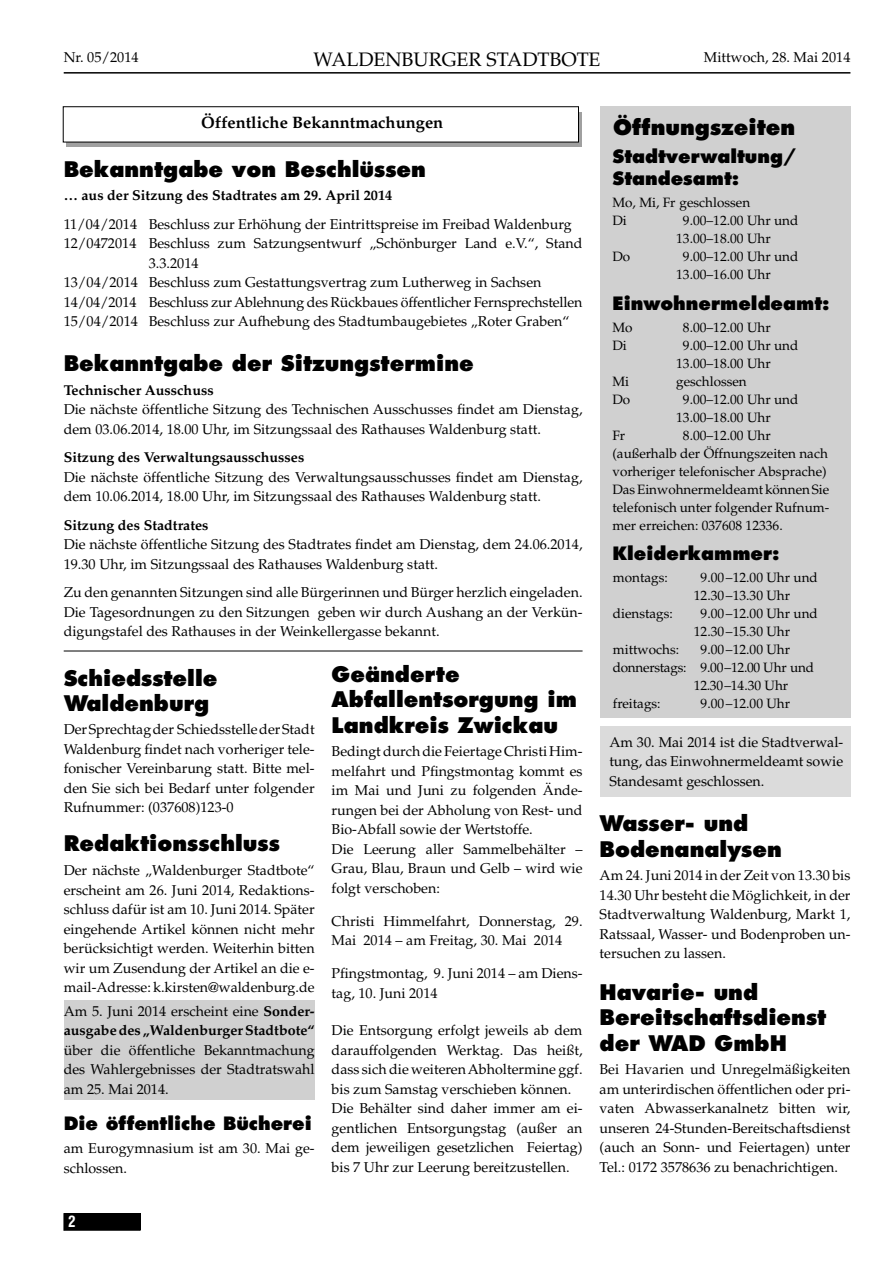
<style>
.page{position:relative;width:893px;height:1263px;background:#fff}
.page>*{position:absolute;margin:0;border:0;box-sizing:border-box;transform-origin:0 0}
.t1{font:800 21px/25.2px "Futura LT";color:#000}
.t2{font:19.5px "Palatino";color:#000}
.t3{font:800 18px/21.6px "Futura LT";color:#000}
.t4{font:700 16.5px "Palatino";color:#000}
.t5{font:700 condensed 15px "Swiss 721 BT";color:#fff}
.t6{font:14.25px/19.5px "Palatino";color:#000}
.t7{font:700 14.25px/19.5px "Palatino";color:#000}
.t8{font:13.5px/18px "Palatino";color:#000}
.t9{font:13.5px "Palatino";letter-spacing:-.02em;color:#000}
.s1{font-weight:400}
</style>
<div class="page">
<hr style="left:64px;top:72px;width:786px;height:2px;background:#000">
<div style="left:64px;top:1214px;width:76px;height:16px;background:#000"></div>
<div style="left:64px;top:1213px;width:76px;height:17px;border:1px solid #000"></div>
<div style="left:64px;top:1001px;width:250px;height:99px;background:#d0d0d0"></div>
<div style="left:600px;top:726px;width:250px;height:70px;background:#dbdbdb"></div>
<div style="left:66px;top:113px;width:516px;height:34px;background:linear-gradient(to right,#a0a0a0,#a0a0a0)"></div>
<div style="left:63px;top:107px;width:515px;height:35px;background:#fff"></div>
<div style="left:63px;top:106px;width:516px;height:36px;border:1px solid #000"></div>
<div style="left:599px;top:106px;width:251px;height:612px;background:#d0d0d0"></div>
<hr style="left:64px;top:651px;width:518px;height:1px;background:#000">
<p class="t6" style="left:64px;top:49px;width:76px">Nr. 05/2014</p>
<h2 class="t2" style="left:314px;top:52px;width:288px">WALDENBURGER STADTBOTE</h2>
<p class="t6" style="left:704px;top:49px;width:148px">Mittwoch, 28. Mai 2014</p>
<p class="t4" style="left:201px;top:116px;width:244px">Öffentliche Bekanntmachungen</p>
<h1 class="t1" style="left:64px;top:157px;width:364px">Bekanntgabe von Beschlüssen</h1>
<p class="t7" style="left:64px;top:187px;width:330px">… aus der Sitzung des Stadtrates am 29. April 2014</p>
<p class="t6" style="left:64px;top:216px;width:509px">11/04/2014 Beschluss zur Erhöhung der Eintrittspreise im Freibad Waldenburg</p>
<p class="t6" style="left:64px;top:235px;width:520px">12/0472014 Beschluss zum Satzungsentwurf „Schönburger Land e.V.“, Stand</p>
<p class="t6" style="left:149px;top:255px;width:51px">3.3.2014</p>
<p class="t6" style="left:64px;top:274px;width:479px">13/04/2014 Beschluss zum Gestattungsvertrag zum Lutherweg in Sachsen</p>
<p class="t6" style="left:64px;top:294px;width:520px">14/04/2014 Beschluss zur Ablehnung des Rückbaues öffentlicher Fernsprechstellen</p>
<p class="t6" style="left:64px;top:313px;width:507px">15/04/2014 Beschluss zur Aufhebung des Stadtumbaugebietes „Roter Graben“</p>
<h1 class="t1" style="left:64px;top:351px;width:412px">Bekanntgabe der Sitzungstermine</h1>
<p class="t7" style="left:64px;top:382px;width:151px">Technischer Ausschuss</p>
<p class="t6" style="left:64px;top:401px;width:520px">Die nächste öffentliche Sitzung des Technischen Ausschusses findet am Dienstag, dem 03.06.2014, 18.00 Uhr, im Sitzungssaal des Rathauses Waldenburg statt.</p>
<p class="t7" style="left:64px;top:449px;width:242px">Sitzung des Verwaltungsausschusses</p>
<p class="t6" style="left:64px;top:469px;width:520px">Die nächste öffentliche Sitzung des Verwaltungsausschusses findet am Dienstag, dem 10.06.2014, 18.00 Uhr, im Sitzungssaal des Rathauses Waldenburg statt.</p>
<p class="t7" style="left:64px;top:517px;width:146px">Sitzung des Stadtrates</p>
<p class="t6" style="left:64px;top:536px;width:520px">Die nächste öffentliche Sitzung des Stadtrates findet am Dienstag, dem 24.06.2014,<br>19.30 Uhr, im Sitzungssaal des Rathauses Waldenburg statt.</p>
<p class="t6" style="left:64px;top:584px;width:520px;text-align:justify">Zu den genannten Sitzungen sind alle Bürgerinnen und Bürger herzlich eingeladen.<br>Die Tagesordnungen zu den Sitzungen geben wir durch Aushang an der Verkün&shy;digungstafel des Rathauses in der Weinkellergasse bekannt.</p>
<h1 class="t1" style="left:64px;top:665px;width:155px">Schiedsstelle<br>Waldenburg</h1>
<p class="t6" style="left:64px;top:722px;width:252px;text-align:justify">Der Sprechtag der Schiedsstelle der Stadt Waldenburg findet nach vorheriger tele&shy;fonischer Vereinbarung statt. Bitte mel&shy;den Sie sich bei Bedarf unter folgender Rufnummer: (037608)123-0</p>
<h1 class="t1" style="left:64px;top:831px;width:218px">Redaktionsschluss</h1>
<p class="t6" style="left:64px;top:862px;width:252px;text-align:justify">Der nächste „Waldenburger Stadtbote“ erscheint am 26. Juni 2014, Redaktions&shy;schluss dafür ist am 10. Juni 2014. Später eingehende Artikel können nicht mehr berücksichtigt werden. Weiterhin bitten wir um Zusendung der Artikel an die e&shy;mail-Adresse: k.kirsten@waldenburg.de</p>
<p class="t7" style="left:64px;top:1003px;width:252px"><span class="s1">Am 5. Juni 2014 erscheint eine</span> Sonder&shy;ausgabe des „Waldenburger Stadtbote“</p>
<p class="t6" style="left:64px;top:1042px;width:252px;text-align:justify">über die öffentliche Bekanntmachung des Wahlergebnisses der Stadtratswahl am 25. Mai 2014.</p>
<p class="t3" style="left:64px;top:1112px;width:250px">Die öffentliche Bücherei</p>
<p class="t6" style="left:64px;top:1140px;width:252px">am Eurogymnasium ist am 30. Mai ge&shy;schlossen.</p>
<p class="t5" style="left:68px;top:1212px;width:9px">2</p>
<h1 class="t1" style="left:332px;top:662px;width:247px">Geänderte<br>Abfallentsorgung im<br>Landkreis Zwickau</h1>
<p class="t6" style="left:332px;top:743px;width:252px">Bedingt durch die Feiertage Christi Him&shy;melfahrt und Pfingstmontag kommt es im Mai und Juni zu folgenden Ände&shy;rungen bei der Abholung von Rest- und Bio-Abfall sowie der Wertstoffe.<br>Die Leerung aller Sammelbehälter – Grau, Blau, Braun und Gelb – wird wie folgt verschoben:</p>
<p class="t6" style="left:332px;top:913px;width:252px">Christi Himmelfahrt, Donnerstag, 29.<br>Mai 2014 – am Freitag, 30. Mai 2014</p>
<p class="t6" style="left:332px;top:965px;width:252px">Pfingstmontag, 9. Juni 2014 – am Diens&shy;tag, 10. Juni 2014</p>
<p class="t6" style="left:332px;top:1022px;width:252px">Die Entsorgung erfolgt jeweils ab dem darauffolgenden Werktag. Das heißt, dass sich die weiteren Abholtermine ggf. bis zum Samstag verschieben können.<br>Die Behälter sind daher immer am ei&shy;gentlichen Entsorgungstag (außer an dem jeweiligen gesetzlichen Feiertag) bis 7 Uhr zur Leerung bereitzustellen.</p>
<h1 class="t1" style="left:613px;top:115px;width:184px">Öffnungszeiten</h1>
<p class="t3" style="left:612px;top:146px;width:185px">Stadtverwaltung/<br>Standesamt:</p>
<p class="t8" style="left:612px;top:195px;width:139px">Mo, Mi, Fr geschlossen<br>Di</p>
<p class="t8" style="left:676px;top:213px;width:124px;text-indent:7px">9.00–12.00 Uhr und<br>13.00–18.00 Uhr</p>
<p class="t8" style="left:612px;top:249px;width:19px">Do</p>
<p class="t8" style="left:676px;top:249px;width:124px;text-indent:7px">9.00–12.00 Uhr und<br>13.00–16.00 Uhr</p>
<p class="t3" style="left:612px;top:292px;width:219px">Einwohnermeldeamt:</p>
<p class="t8" style="left:612px;top:320px;width:22px">Mo</p>
<p class="t8" style="left:683px;top:320px;width:89px">8.00–12.00 Uhr</p>
<p class="t8" style="left:612px;top:338px;width:16px">Di</p>
<p class="t8" style="left:676px;top:338px;width:124px;text-indent:7px">9.00–12.00 Uhr und<br>13.00–18.00 Uhr</p>
<p class="t8" style="left:612px;top:374px;width:18px">Mi</p>
<p class="t8" style="left:676px;top:374px;width:72px">geschlossen</p>
<p class="t8" style="left:612px;top:392px;width:19px">Do</p>
<p class="t8" style="left:676px;top:392px;width:124px;text-indent:7px">9.00 –12.00 Uhr und<br>13.00–18.00 Uhr</p>
<p class="t8" style="left:612px;top:428px;width:14px">Fr</p>
<p class="t8" style="left:612px;top:428px;width:218px;text-indent:70px">8.00–12.00 Uhr (außerhalb der Öffnungszeiten nach vorheriger telefonischer Absprache)<br>Das Einwohnermeldeamt können Sie telefonisch unter folgender Rufnum&shy;mer erreichen: 037608 12336.</p>
<p class="t3" style="left:612px;top:542px;width:169px">Kleiderkammer:</p>
<p class="t8" style="left:613px;top:570px;width:56px">montags:</p>
<p class="t8" style="left:694px;top:570px;width:125px;text-indent:7px">9.00 –12.00 Uhr und<br>12.30 –13.30 Uhr</p>
<p class="t8" style="left:613px;top:606px;width:61px">dienstags:</p>
<p class="t8" style="left:694px;top:606px;width:125px;text-indent:7px">9.00 –12.00 Uhr und<br>12.30 –15.30 Uhr</p>
<p class="t8" style="left:613px;top:642px;width:68px">mittwochs:</p>
<p class="t8" style="left:701px;top:642px;width:91px">9.00 –12.00 Uhr</p>
<p class="t9" style="left:613px;top:662px;width:203px">donnerstags: 9.00 –12.00 Uhr und</p>
<p class="t8" style="left:694px;top:678px;width:96px">12.30 –14.30 Uhr</p>
<p class="t8" style="left:613px;top:696px;width:49px">freitags:</p>
<p class="t8" style="left:701px;top:696px;width:91px">9.00 –12.00 Uhr</p>
<p class="t6" style="left:609px;top:734px;width:235px;text-align:justify">Am 30. Mai 2014 ist die Stadtverwal&shy;tung, das Einwohnermeldeamt sowie Standesamt geschlossen.</p>
<h1 class="t1" style="left:599px;top:811px;width:184px">Wasser- und<br>Bodenanalysen</h1>
<p class="t6" style="left:599px;top:867px;width:252px;text-align:justify">Am 24. Juni 2014 in der Zeit von 13.30 bis 14.30 Uhr besteht die Möglichkeit, in der Stadtverwaltung Waldenburg, Markt 1, Ratssaal, Wasser- und Bodenproben un&shy;tersuchen zu lassen.</p>
<h1 class="t1" style="left:599px;top:980px;width:228px">Havarie- und<br>Bereitschaftsdienst der WAD GmbH</h1>
<p class="t6" style="left:599px;top:1061px;width:252px;text-align:justify">Bei Havarien und Unregelmäßigkeiten am unterirdischen öffentlichen oder pri&shy;vaten Abwasserkanalnetz bitten wir, unseren 24-Stunden-Bereitschaftsdienst (auch an Sonn- und Feiertagen) unter Tel.: 0172 3578636 zu benachrichtigen.</p>
</div>
